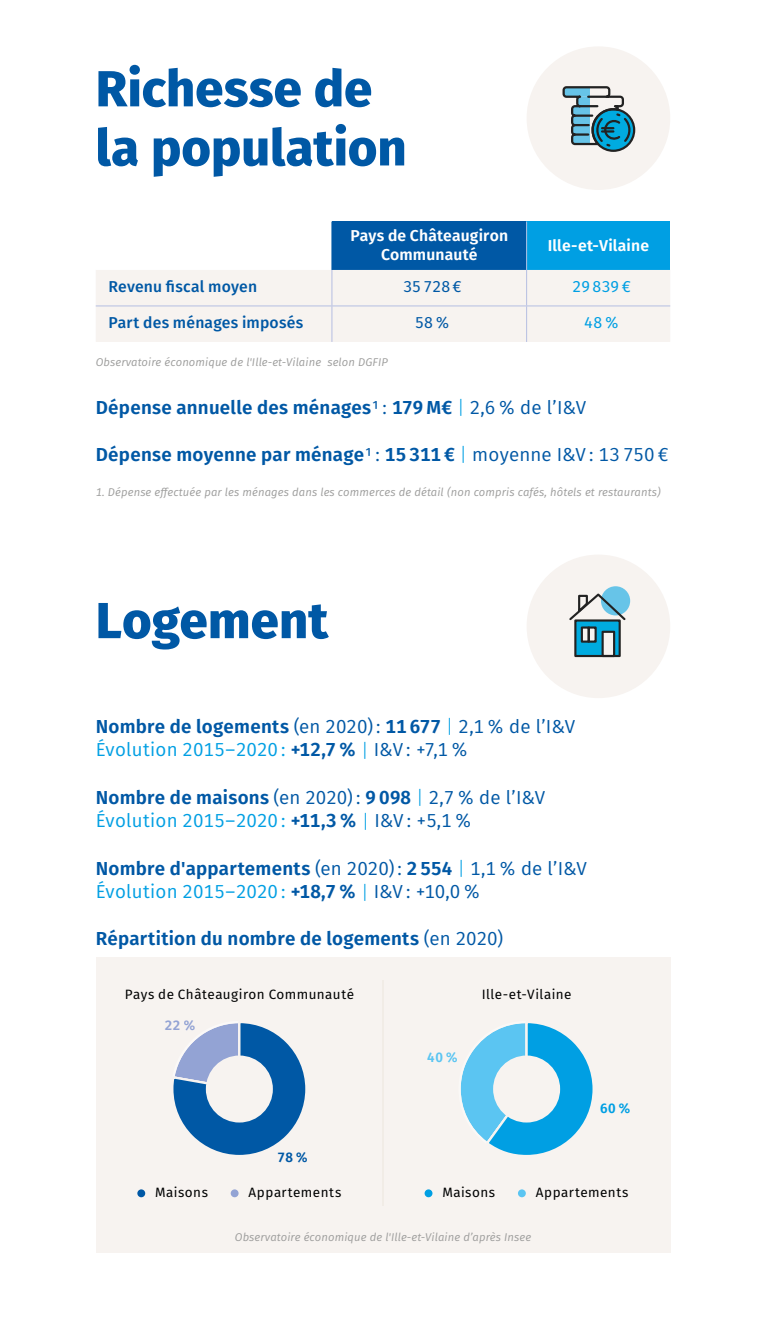
<style>
.page{position:relative;width:766px;height:1340px;background:#fff}
.page>*{position:absolute;margin:0;border:0;box-sizing:border-box;transform-origin:0 0}
.t1{font:800 50.62px/59.2px "Fira Sans";letter-spacing:.005em;color:#0058a5}
.t2{font:600 18.9px/23.6px "Fira Sans";letter-spacing:.015em;color:#0058a5}
.t3{font:18.9px/23.6px "Fira Sans";letter-spacing:.005em;color:#0058a5}
.t4{font:600 15.75px/18.7px "Fira Sans";letter-spacing:.01em;color:#fff;text-align:center}
.t5{font:500 15.75px "Fira Sans";letter-spacing:.01em;color:#0058a5}
.t6{font:15.75px "Fira Sans";letter-spacing:.005em;color:#0058a5}
.t7{font:15.75px "Fira Sans";letter-spacing:.01em;color:#009fe3}
.t8{font:13.5px "Fira Sans";letter-spacing:.035em;color:#010202}
.t9{font:600 13.5px "Fira Sans";color:#5bc5f2}
.t10{font:600 13.5px "Fira Sans";color:#009fe3}
.t11{font:600 13.5px "Fira Sans";color:#93a3d4}
.t12{font:600 13.5px "Fira Sans";color:#0058a5}
.t13{font:italic 11.25px "Fira Sans";letter-spacing:.01em;color:#9d9d9c}
.s1{font-weight:400}
.s2{font-weight:300;color:#009fe3}
.s3{font-weight:600}
.s4{color:#009fe3}
.s5{font-weight:400;color:#009fe3}
</style>
<div class="page">
<div style="left:332px;top:221px;width:194px;height:49px;background:#0058a5"></div>
<div style="left:526px;top:221px;width:144px;height:49px;background:#009fe3"></div>
<div style="left:96px;top:270px;width:574px;height:72px;background:#f7f3f0"></div>
<hr style="left:526px;top:221px;width:1px;height:49px;background:#b5bee2">
<hr style="left:331px;top:270px;width:1px;height:35px;background:#b5bee2">
<hr style="left:526px;top:270px;width:1px;height:35px;background:#b5bee2">
<hr style="left:96px;top:305px;width:236px;height:1px;background:#b5bee2">
<hr style="left:331px;top:306px;width:1px;height:36px;background:#b5bee2">
<hr style="left:332px;top:305px;width:194px;height:1px;background:#b5bee2">
<hr style="left:526px;top:306px;width:1px;height:36px;background:#b5bee2">
<hr style="left:526px;top:305px;width:144px;height:1px;background:#b5bee2">
<hr style="left:331px;top:221px;width:1px;height:49px;background:#0058a5">
<div style="left:96px;top:957px;width:574px;height:295px;background:#f7f3f0"></div>
<div style="left:526px;top:46px;width:144px;height:144px;background:#f7f3f0;border-radius:50%"></div>
<div style="left:526px;top:554px;width:144px;height:144px;background:#f7f3f0;border-radius:50%"></div>
<svg style="left:592px;top:109px;width:42px;height:42px"></svg>
<svg style="left:562px;top:86px;width:68px;height:62px"></svg>
<hr style="left:574px;top:133px;width:14px;height:3px;background:#222">
<div style="left:591px;top:108px;width:44px;height:44px;border:2px solid #222;border-radius:50%"></div>
<svg style="left:600px;top:586px;width:30px;height:29px"></svg>
<div style="left:574px;top:619px;width:46px;height:38px;border:2px solid #222"></div>
<div style="left:601px;top:630px;width:14px;height:27px;border:2px solid #222"></div>
<svg style="left:569px;top:591px;width:58px;height:65px"></svg>
<svg style="left:461px;top:1023px;width:132px;height:132px"></svg>
<div style="left:137px;top:1189px;width:8px;height:8px;background:#0058a5;border-radius:50%"></div>
<div style="left:231px;top:1189px;width:7px;height:8px;background:#93a3d4;border-radius:50%"></div>
<div style="left:424px;top:1189px;width:8px;height:8px;background:#009fe3;border-radius:50%"></div>
<div style="left:518px;top:1189px;width:7px;height:8px;background:#5bc5f2;border-radius:50%"></div>
<svg style="left:173px;top:1023px;width:133px;height:132px"></svg>
<div style="left:206px;top:1055px;width:67px;height:67px;background:#f7f3f0;border-radius:50%"></div>
<div style="left:493px;top:1055px;width:67px;height:67px;background:#f7f3f0;border-radius:50%"></div>
<h1 class="t1" style="left:96px;top:55px;width:312px">Richesse de la population</h1>
<p class="t4" style="left:350px;top:226px;width:159px">Pays de Châteaugiron<br>Communauté</p>
<p class="t4" style="left:547px;top:235px;width:103px">Ille-et-Vilaine</p>
<p class="t5" style="left:108px;top:274px;width:150px">Revenu fiscal moyen</p>
<p class="t6" style="left:403px;top:275px;width:59px">35 728 €</p>
<p class="t7" style="left:572px;top:275px;width:60px">29 839 €</p>
<p class="t5" style="left:108px;top:310px;width:196px">Part des ménages imposés</p>
<p class="t6" style="left:415px;top:311px;width:36px">58%</p>
<p class="t7" style="left:584px;top:311px;width:36px">48%</p>
<p class="t13" style="left:96px;top:354px;width:294px">Observatoire économique de l'Ille-et-Vilaine selon DGFIP</p>
<p class="t2" style="left:96px;top:394px;width:492px">Dépense annuelle des ménages<span class="s1">1 :</span> 179 M€ <span class="s2">|</span> <span class="s1">2,6 % de l’I&amp;V</span></p>
<p class="t2" style="left:96px;top:441px;width:574px">Dépense moyenne par ménage<span class="s1">1 :</span> 15 311 € <span class="s2">|</span> <span class="s1">moyenne I&amp;V : 13 750 €</span></p>
<p class="t13" style="left:96px;top:484px;width:566px">1. Dépense effectuée par les ménages dans les commerces de détail (non compris cafés, hôtels et restaurants)</p>
<h1 class="t1" style="left:96px;top:587px;width:234px">Logement</h1>
<p class="t3" style="left:96px;top:714px;width:481px"><span class="s3">Nombre de logements</span> (en 2020) : <span class="s3">11 677</span> <span class="s2">|</span> 2,1 % de l’I&amp;V<br><span class="s4">Évolution 2015–2020 :</span> <span class="s3">+12,7 %</span> <span class="s2">|</span> I&amp;V : +7,1 %</p>
<p class="t3" style="left:96px;top:784px;width:451px"><span class="s3">Nombre de maisons</span> (en 2020) : <span class="s3">9 098</span> <span class="s2">|</span> 2,7 % de l’I&amp;V<br><span class="s4">Évolution 2015–2020 :</span> <span class="s3">+11,3 %</span> <span class="s2">|</span> I&amp;V : +5,1 %</p>
<p class="t2" style="left:96px;top:855px;width:492px">Nombre d'appartements <span class="s1">(en 2020) :</span> 2 554 <span class="s2">|</span> <span class="s1">1,1 % de l’I&amp;V<br></span><span class="s5">Évolution 2015–2020 :</span> +18,7 % <span class="s2">|</span> <span class="s1">I&amp;V : +10,0 %</span></p>
<p class="t2" style="left:96px;top:925px;width:409px">Répartition du nombre de logements <span class="s1">(en 2020)</span></p>
<p class="t8" style="left:125px;top:983px;width:231px">Pays de Châteaugiron Communauté</p>
<p class="t8" style="left:481px;top:983px;width:91px">Ille-et-Vilaine</p>
<p class="t11" style="left:165px;top:1014px;width:32px">22%</p>
<p class="t12" style="left:277px;top:1146px;width:32px">78 %</p>
<p class="t9" style="left:427px;top:1045px;width:32px">40 %</p>
<p class="t10" style="left:600px;top:1097px;width:32px">60 %</p>
<p class="t8" style="left:155px;top:1182px;width:54px">Maisons</p>
<p class="t8" style="left:248px;top:1182px;width:94px">Appartements</p>
<p class="t8" style="left:442px;top:1182px;width:54px">Maisons</p>
<p class="t8" style="left:535px;top:1182px;width:94px">Appartements</p>
<p class="t13" style="left:235px;top:1228px;width:298px">Observatoire économique de l'Ille-et-Vilaine d’après Insee</p>
</div>
